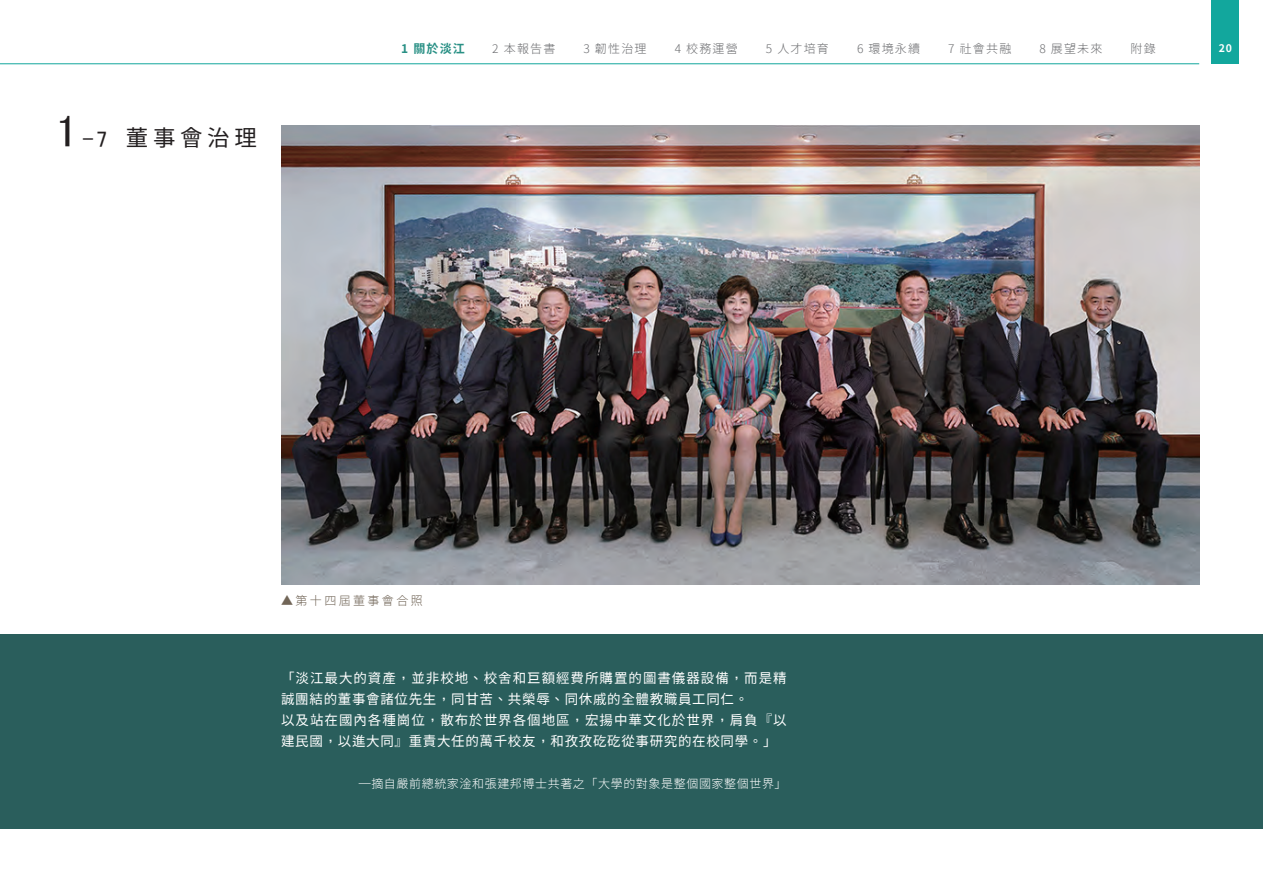
<style>
.page{position:relative;width:1263px;height:893px;background:#fff}
.page>*{position:absolute;margin:0;border:0;box-sizing:border-box;transform-origin:0 0}
.t1{font:22.5px "Taipei Sans TC Beta";letter-spacing:.205em;color:#231f20}
.t2{font:13.5px/21px "Taipei Sans TC Beta";letter-spacing:.07em;color:#fff}
.t3{font:300 12px "Taipei Sans TC Beta";letter-spacing:.1em;color:#6c6d70}
.t4{font:300 12px "Taipei Sans TC Beta";letter-spacing:.05em;color:#fff}
.t5{font:300 12px "Taipei Sans TC Beta";letter-spacing:.2em;color:#716557}
.t6{font:700 12px "Taipei Sans TC Beta";color:#299085}
.t7{font:700 10.5px "Taipei Sans TC Beta";color:#fff}
.s1{font-family:"MS P Gothic";font-size:45px}
.s2{font-family:"MS P Gothic"}
</style>
<div class="page">
<img style="left:281px;top:126px;width:918px;height:459px">
<div style="left:0;top:635px;width:1263px;height:194px;background:#2a5e5c"></div>
<hr style="left:0;top:63px;width:1199px;height:1px;background:#12a79d">
<div style="left:1212px;top:0;width:27px;height:64px;background:#12a79d"></div>
<h1 class="t1" style="left:56px;top:125px;width:203px"><span class="s1">1</span><span class="s2">-7</span> 董事會治理</h1>
<p class="t6" style="left:401px;top:42px;width:65px">1 關於淡江</p>
<p class="t3" style="left:492px;top:42px;width:65px">2 本報告書</p>
<p class="t3" style="left:583px;top:42px;width:65px">3 韌性治理</p>
<p class="t3" style="left:675px;top:42px;width:65px">4 校務運營</p>
<p class="t3" style="left:766px;top:42px;width:65px">5 人才培育</p>
<p class="t3" style="left:857px;top:42px;width:65px">6 環境永續</p>
<p class="t3" style="left:948px;top:42px;width:65px">7 社會共融</p>
<p class="t3" style="left:1039px;top:42px;width:65px">8 展望未來</p>
<p class="t3" style="left:1130px;top:42px;width:27px">附錄</p>
<p class="t7" style="left:1219px;top:42px;width:15px">20</p>
<p class="t5" style="left:281px;top:593px;width:143px">▲第十四屆董事會合照</p>
<p class="t2" style="left:281px;top:667px;width:507px">「淡江最大的資產，並非校地、校舍和巨額經費所購置的圖書儀器設備，而是精誠團結的董事會諸位先生，同甘苦、共榮辱、同休戚的全體教職員工同仁。<br>以及站在國內各種崗位，散布於世界各個地區，宏揚中華文化於世界，肩負『以建民國，以進大同』重責大任的萬千校友，和孜孜矻矻從事研究的在校同學。」</p>
<p class="t4" style="left:359px;top:776px;width:429px">─摘自嚴前總統家淦和張建邦博士共著之「大學的對象是整個國家整個世界」</p>
</div>
